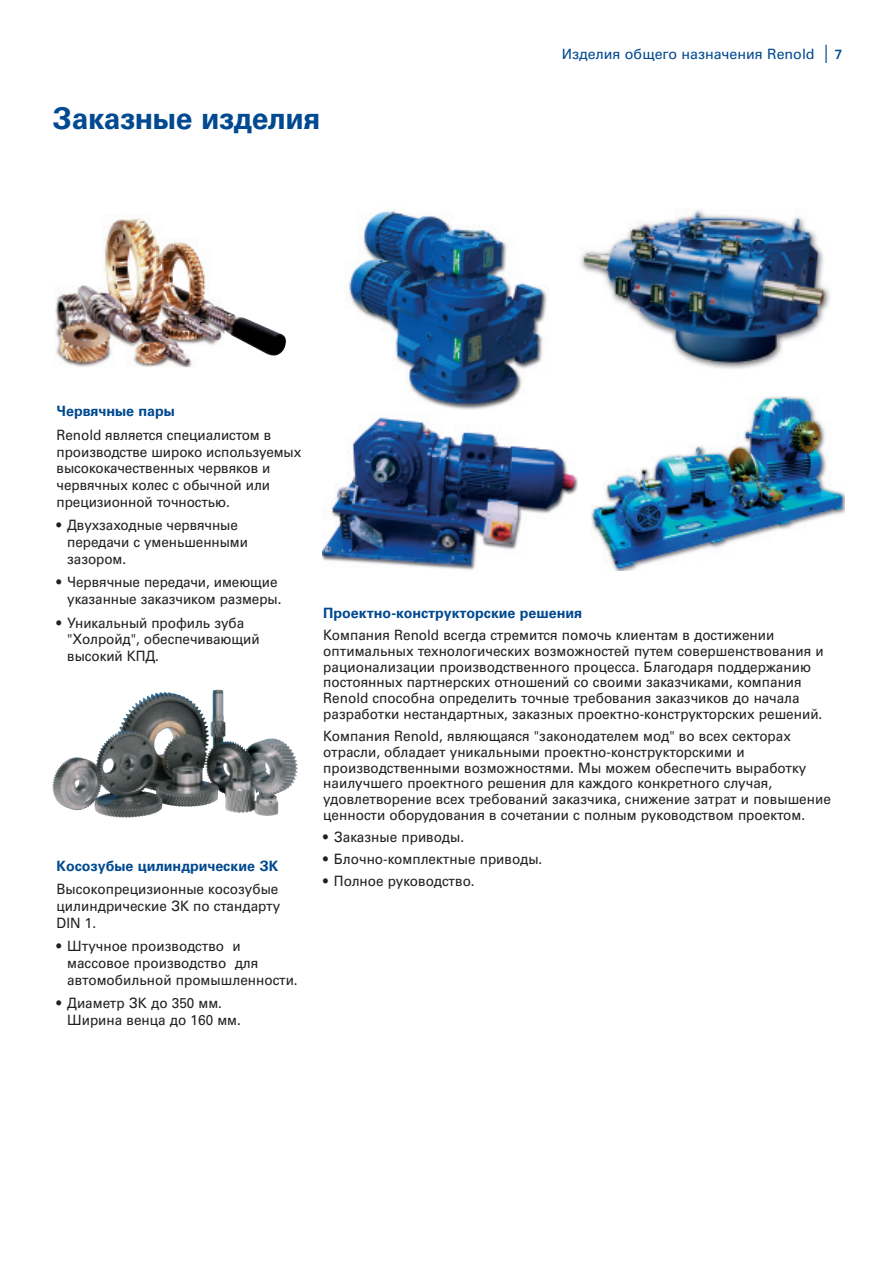
<style>
.page{position:relative;width:893px;height:1263px;background:#fff}
.page>*{position:absolute;margin:0;border:0;box-sizing:border-box;transform-origin:0 0}
.t1{font:700 30px "Univers Cyr";letter-spacing:-.01em;color:#014990}
.t2{font:14.25px/15.8px "Univers Cyr";color:#231f20;scale:.95 1}
.t3{font:700 14.25px "Univers Cyr";color:#014990}
.t4{font:14.25px "Univers Cyr";color:#014990}
.s1{font-family:"The Sans B6";font-weight:600;font-size:27px}
.s2{font-family:"The Sans B6";font-weight:600}
</style>
<div class="page">
<img style="left:96px;top:690px;width:202px;height:126px">
<img style="left:55px;top:216px;width:231px;height:151px">
<img style="left:347px;top:210px;width:200px;height:200px">
<img style="left:580px;top:209px;width:250px;height:160px">
<img style="left:323px;top:417px;width:254px;height:153px">
<img style="left:591px;top:397px;width:254px;height:174px">
<h1 class="t1" style="left:52px;top:108px;width:270px">Заказные изделия</h1>
<p class="t4" style="left:562px;top:49px;width:282px">Изделия общего назначения Renold <span class="s1">I</span> <span class="s2">7</span></p>
<p class="t3" style="left:57px;top:406px;width:120px">Червячные пары</p>
<p class="t2" style="left:57px;top:427px;width:259px;line-height:17px">Renold является специалистом в производстве широко используемых высококачественных червяков и червячных колес с обычной или прецизионной точностью.</p>
<p class="t2" style="left:67px;top:518px;width:192px;line-height:16.8px;text-indent:-11px">• Двухзаходные червячные передачи с уменьшенными зазором.</p>
<p class="t2" style="left:57px;top:575px;width:238px;line-height:16.8px;text-align:right">• Червячные передачи, имеющие указанные заказчиком размеры.</p>
<p class="t2" style="left:67px;top:615px;width:204px;line-height:16.8px;text-indent:-11px">• Уникальный профиль зуба "Холройд", обеспечивающий высокий КПД.</p>
<p class="t3" style="left:57px;top:860px;width:223px">Косозубые цилиндрические ЗК</p>
<p class="t2" style="left:57px;top:882px;width:237px;line-height:16.8px">Высокопрецизионные косозубые цилиндрические ЗК по стандарту<br>DIN 1.</p>
<p class="t2" style="left:67px;top:939px;width:244px;line-height:16.8px;text-indent:-11px">• Штучное производство и массовое производство для автомобильной промышленности.</p>
<p class="t2" style="left:67px;top:995px;width:184px;line-height:17px;text-indent:-11px">• Диаметр ЗК до 350 мм.<br>Ширина венца до 160 мм.</p>
<p class="t3" style="left:323px;top:608px;width:260px">Проектно-конструкторские решения</p>
<p class="t2" style="left:323px;top:628px;width:528px">Компания Renold всегда стремится помочь клиентам в достижении оптимальных технологических возможностей путем совершенствования и рационализации производственного процесса. Благодаря поддержанию постоянных партнерских отношений со своими заказчиками, компания Renold способна определить точные требования заказчиков до начала разработки нестандартных, заказных проектно-конструкторских решений.</p>
<p class="t2" style="left:323px;top:729px;width:536px">Компания Renold, являющаяся "законодателем мод" во всех секторах отрасли, обладает уникальными проектно-конструкторскими и производственными возможностями. Мы можем обеспечить выработку наилучшего проектного решения для каждого конкретного случая, удовлетворение всех требований заказчика, снижение затрат и повышение ценности оборудования в сочетании с полным руководством проектом.</p>
<p class="t2" style="left:323px;top:830px;width:150px">• Заказные приводы.</p>
<p class="t2" style="left:323px;top:852px;width:232px">• Блочно-комплектные приводы.</p>
<p class="t2" style="left:323px;top:874px;width:161px">• Полное руководство.</p>
</div>
